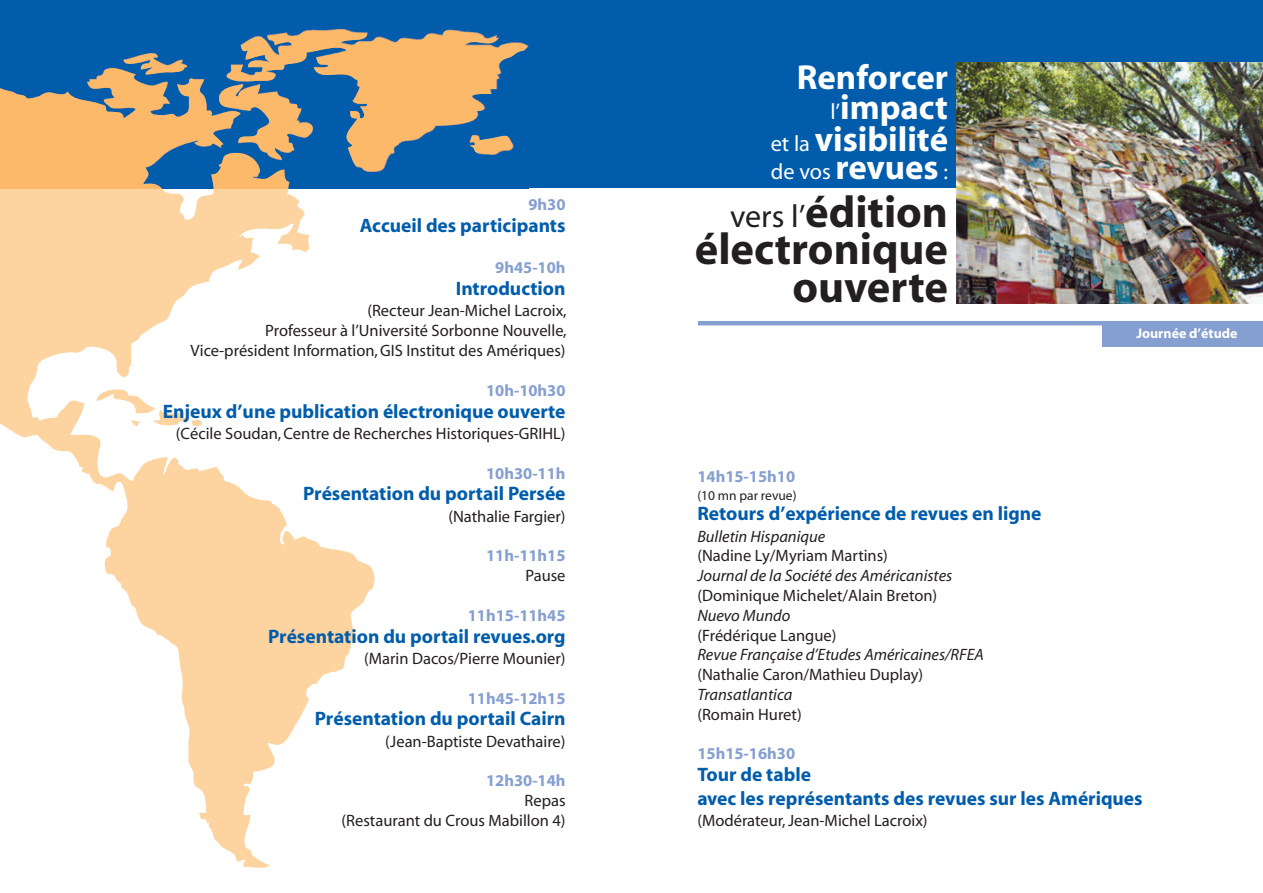
<style>
.page{position:relative;width:1263px;height:893px;background:#fff}
.page>*{position:absolute;margin:0;border:0;box-sizing:border-box;transform-origin:0 0}
.t1{font:700 44.7px/37.7px "Myriad";color:#231f20;text-align:right}
.t2{font:700 34.8px/31.3px "Myriad";color:#fff;text-align:right}
.t3{font:22.35px "Myriad";color:#fff}
.t4{font:700 19.5px/23.4px "Myriad";color:#015dac}
.t5{font:16.5px/19.8px "Myriad";color:#231f20;text-align:right}
.t6{font:italic 16.5px "Myriad";color:#231f20}
.t7{font:700 16.5px "Myriad";color:#859fd1}
.t8{font:700 13.95px "Myriad";color:#fff}
.t9{font:13.5px "Myriad";color:#231f20}
.s1{font-weight:400;font-size:22.35px}
.s2{font-weight:700;font-size:34.8px}
.s3{font-weight:400;font-size:32.1px}
</style>
<div class="page">
<div style="left:0;top:0;width:1263px;height:188px;background:#015dac"></div>
<img style="left:0;top:59px;width:528px;height:808px">
<svg style="left:124px;top:53px;width:63px;height:12px"></svg>
<svg style="left:0;top:65px;width:375px;height:123px;fill:#fcb96a"></svg>
<svg style="left:216px;top:30px;width:312px;height:142px"></svg>
<hr style="left:698px;top:321px;width:565px;height:4px;background:#859fd1">
<img style="left:957px;top:63px;width:306px;height:241px">
<div style="left:1102px;top:323px;width:161px;height:24px;background:#859fd1"></div>
<p class="t7" style="left:528px;top:199px;width:39px">9h30</p>
<p class="t4" style="left:360px;top:216px;width:207px">Accueil des participants</p>
<p class="t7" style="left:495px;top:262px;width:72px">9h45-10h</p>
<p class="t4" style="left:456px;top:279px;width:111px">Introduction</p>
<p class="t5" style="left:190px;top:302px;width:378px">(Recteur Jean-Michel Lacroix,<br>Professeur à l’Université Sorbonne Nouvelle,<br>Vice-président Information,GIS Institut des Amériques)</p>
<p class="t7" style="left:486px;top:384px;width:81px">10h-10h30</p>
<p class="t4" style="left:163px;top:401px;width:404px">Enjeux d’une publication électronique ouverte</p>
<p class="t5" style="left:176px;top:425px;width:391px">(Cécile Soudan,Centre de Recherches Historiques-GRIHL)</p>
<p class="t7" style="left:486px;top:467px;width:81px">10h30-11h</p>
<p class="t4" style="left:303px;top:484px;width:264px">Présentation du portail Persée</p>
<p class="t5" style="left:448px;top:508px;width:119px">(Nathalie Fargier)</p>
<p class="t7" style="left:486px;top:550px;width:81px">11h-11h15</p>
<p class="t5" style="left:525px;top:567px;width:42px">Pause</p>
<p class="t7" style="left:468px;top:609px;width:99px">11h15-11h45</p>
<p class="t4" style="left:268px;top:626px;width:299px">Présentation du portail revues.org</p>
<p class="t5" style="left:364px;top:650px;width:203px">(Marin Dacos/Pierre Mounier)</p>
<p class="t7" style="left:468px;top:692px;width:99px">11h45-12h15</p>
<p class="t4" style="left:315px;top:709px;width:252px">Présentation du portail Cairn</p>
<p class="t5" style="left:385px;top:733px;width:182px">(Jean-Baptiste Devathaire)</p>
<p class="t7" style="left:486px;top:775px;width:81px">12h30-14h</p>
<p class="t5" style="left:342px;top:792px;width:225px">Repas<br>(Restaurant du Crous Mabillon 4)</p>
<h2 class="t2" style="left:771px;top:64px;width:179px">Renforcer <span class="s1">l’</span>impact<br><span class="s1">et la</span> visibilité</h2>
<h3 class="t3" style="left:771px;top:163px;width:179px">de vos <span class="s2">revues</span> :</h3>
<h1 class="t1" style="left:695px;top:197px;width:255px"><span class="s3">vers l’</span>édition électronique ouverte</h1>
<p class="t8" style="left:1136px;top:328px;width:103px">Journée d’étude</p>
<p class="t7" style="left:697px;top:470px;width:99px">14h15-15h10</p>
<p class="t9" style="left:697px;top:490px;width:101px">(10 mn par revue)</p>
<p class="t4" style="left:697px;top:504px;width:346px">Retours d’expérience de revues en ligne</p>
<p class="t6" style="left:697px;top:530px;width:129px">Bulletin Hispanique</p>
<p class="t5" style="left:697px;top:547px;width:192px">(Nadine Ly/Myriam Martins)</p>
<p class="t6" style="left:697px;top:569px;width:256px">Journal de la Société des Américanistes</p>
<p class="t5" style="left:697px;top:587px;width:241px">(Dominique Michelet/Alain Breton)</p>
<p class="t6" style="left:697px;top:609px;width:95px">Nuevo Mundo</p>
<p class="t5" style="left:697px;top:626px;width:140px">(Frédérique Langue)</p>
<p class="t6" style="left:697px;top:649px;width:288px">Revue Française d’Etudes Américaines/RFEA</p>
<p class="t5" style="left:697px;top:666px;width:227px">(Nathalie Caron/Mathieu Duplay)</p>
<p class="t6" style="left:697px;top:688px;width:96px">Transatlantica</p>
<p class="t5" style="left:697px;top:706px;width:106px">(Romain Huret)</p>
<p class="t7" style="left:697px;top:748px;width:99px">15h15-16h30</p>
<p class="t4" style="left:697px;top:765px;width:447px">Tour de table<br>avec les représentants des revues sur les Amériques</p>
<p class="t5" style="left:697px;top:812px;width:232px">(Modérateur,Jean-Michel Lacroix)</p>
</div>
